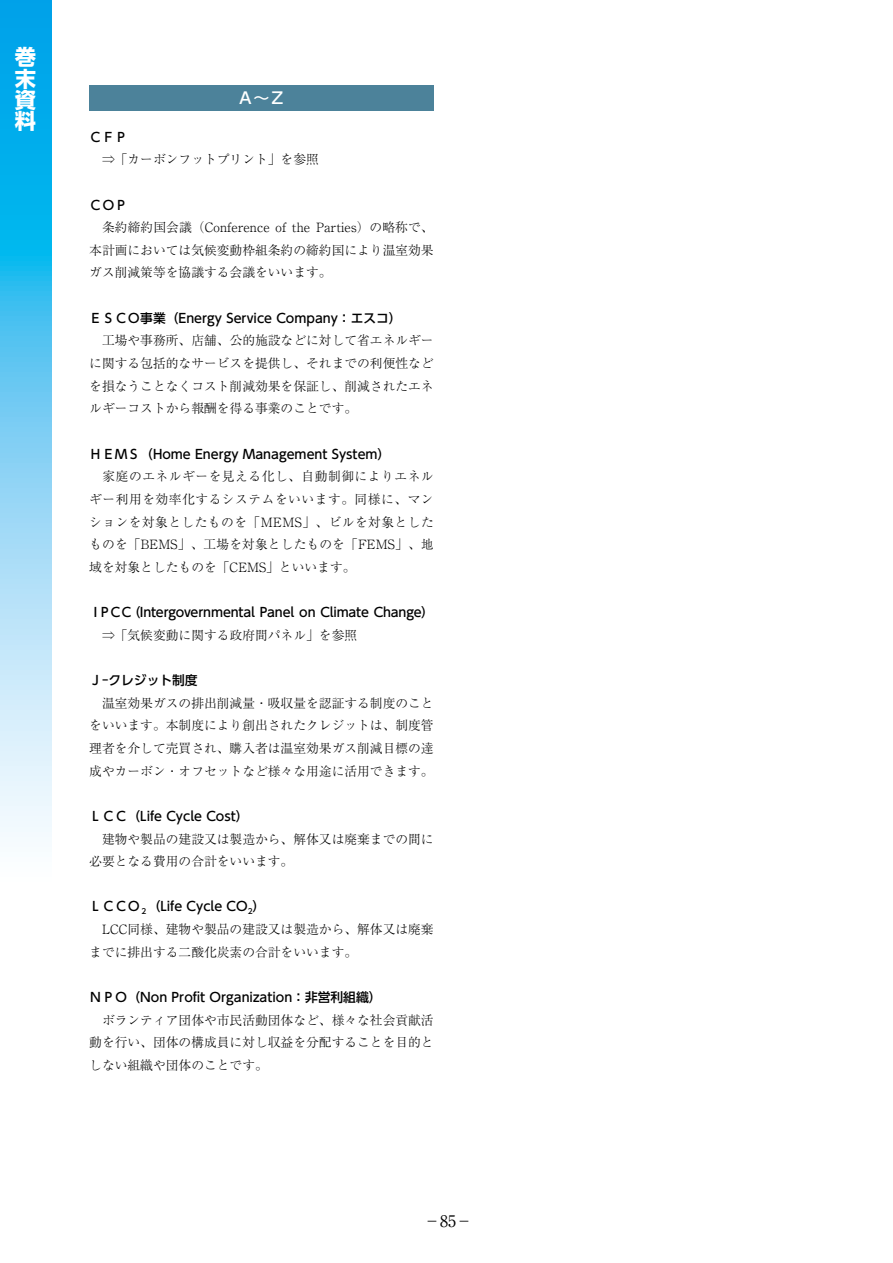
<style>
.page{position:relative;width:893px;height:1263px;background:#fff}
.page>*{position:absolute;margin:0;border:0;box-sizing:border-box;transform-origin:0 0}
.t1{font:700 21.3px/21.3px "UD Shin Go Pro";color:#fff;text-align:justify}
.t2{font:15.9px "Ryumin Pro";color:#000}
.t3{font:500 15.9px "UD Shin Go Pro";color:#fff}
.t4{font:300 12.75px/22.6px "Ryumin Pro";color:#000;text-align:justify}
.t5{font:500 12.75px "UD Shin Go Pro";color:#000}
</style>
<div class="page">
<svg style="left:0;top:0;width:51px;height:837px;background:#6cccf3"></svg>
<div style="left:89px;top:85px;width:345px;height:26px;background:#4c829a"></div>
<h1 class="t1" style="left:15px;top:46px;width:23px">巻末資料</h1>
<p class="t3" style="left:238px;top:85px;width:49px">Ａ～Ｚ</p>
<p class="t5" style="left:89px;top:126px;width:33px">ＣＦＰ</p>
<p class="t4" style="left:89px;top:147px;width:231px">　⇒「カーボンフットプリント」を参照</p>
<p class="t5" style="left:89px;top:194px;width:33px">ＣＯＰ</p>
<p class="t4" style="left:89px;top:215px;width:346px">　条約締約国会議（Conference of the Parties）の略称で、本計画においては気候変動枠組条約の締約国により温室効果ガス削減策等を協議する会議をいいます。</p>
<p class="t5" style="left:89px;top:307px;width:314px">ＥＳＣＯ事業（Energy Service Company：エスコ）</p>
<p class="t4" style="left:89px;top:328px;width:346px">　工場や事務所、店舗、公的施設などに対して省エネルギーに関する包括的なサービスを提供し、それまでの利便性などを損なうことなくコスト削減効果を保証し、削減されたエネルギーコストから報酬を得る事業のことです。</p>
<p class="t5" style="left:89px;top:443px;width:303px">ＨＥＭＳ（Home Energy Management System）</p>
<p class="t4" style="left:89px;top:464px;width:346px">　家庭のエネルギーを見える化し、自動制御によりエネルギー利用を効率化するシステムをいいます。同様に、マンションを対象としたものを「MEMS」、ビルを対象としたものを「BEMS」、工場を対象としたものを「FEMS」、地域を対象としたものを「CEMS」といいます。</p>
<p class="t5" style="left:89px;top:602px;width:20px">ＩＰＣＣ</p>
<p class="t5" style="left:128px;top:602px;width:307px">（Intergovernmental Panel on Climate Change）</p>
<p class="t4" style="left:89px;top:623px;width:269px">　⇒「気候変動に関する政府間パネル」を参照</p>
<p class="t5" style="left:89px;top:670px;width:110px">Ｊ-クレジット制度</p>
<p class="t4" style="left:89px;top:690px;width:346px">　温室効果ガスの排出削減量・吸収量を認証する制度のことをいいます。本制度により創出されたクレジットは、制度管理者を介して売買され、購入者は温室効果ガス削減目標の達成やカーボン・オフセットなど様々な用途に活用できます。</p>
<p class="t5" style="left:89px;top:806px;width:161px">ＬＣＣ （Life Cycle Cost）</p>
<p class="t4" style="left:89px;top:826px;width:346px">　建物や製品の建設又は製造から、解体又は廃棄までの間に必要となる費用の合計をいいます。</p>
<p class="t5" style="left:89px;top:896px;width:178px">ＬＣＣ Ｏ<sub>２</sub>（Life Cycle CO<sub>2</sub>）</p>
<p class="t4" style="left:102px;top:917px;width:10px">ＬＣＣ</p>
<p class="t4" style="left:89px;top:917px;width:346px;text-indent:38px">同様、建物や製品の建設又は製造から、解体又は廃棄までに排出する二酸化炭素の合計をいいます。</p>
<p class="t5" style="left:89px;top:987px;width:294px">ＮＰＯ（Non Profit Organization：非営利組織）</p>
<p class="t4" style="left:89px;top:1007px;width:346px">　ボランティア団体や市民活動団体など、様々な社会貢献活動を行い、団体の構成員に対し収益を分配することを目的としない組織や団体のことです。</p>
<p class="t2" style="left:424px;top:1208px;width:49px">−85−</p>
</div>
